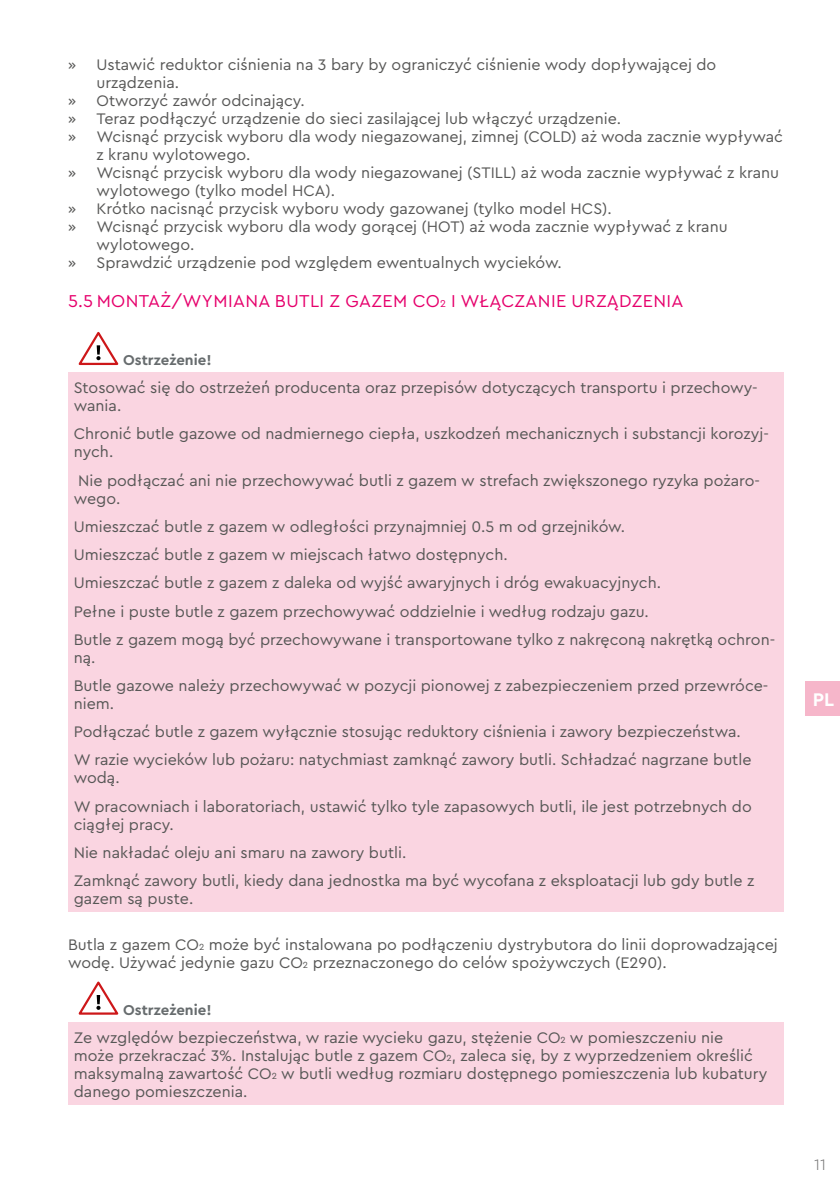
<style>
.page{position:relative;width:840px;height:1191px;background:#fff}
.page>*{position:absolute;margin:0;border:0;box-sizing:border-box;transform-origin:0 0}
.t1{font:700 19.2px "Cera PRO";color:#fff}
.t2{font:18px "Cera PRO";letter-spacing:.02em;color:#e6006c}
.t3{font:16px/28.2px "Cera PRO";color:#575756}
.t4{font:300 16px "Cera PRO";color:#706f6f}
.t5{font:700 15px "Cera PRO";color:#676c6e}
.s1{font-size:10.4px}
.s2{font-size:9.4px}
</style>
<div class="page">
<div style="left:805px;top:681px;width:34px;height:34px;background:#f6b6ca"></div>
<div style="left:68px;top:373px;width:714px;height:46px;background:#fad5e1"></div>
<div style="left:68px;top:419px;width:714px;height:46px;background:#fad5e1"></div>
<div style="left:68px;top:465px;width:714px;height:46px;background:#fad5e1"></div>
<div style="left:68px;top:511px;width:714px;height:28px;background:#fad5e1"></div>
<div style="left:68px;top:540px;width:714px;height:28px;background:#fad5e1"></div>
<div style="left:68px;top:568px;width:714px;height:28px;background:#fad5e1"></div>
<div style="left:68px;top:596px;width:714px;height:28px;background:#fad5e1"></div>
<div style="left:68px;top:624px;width:714px;height:46px;background:#fad5e1"></div>
<div style="left:68px;top:670px;width:714px;height:46px;background:#fad5e1"></div>
<div style="left:68px;top:717px;width:714px;height:28px;background:#fad5e1"></div>
<div style="left:68px;top:745px;width:714px;height:46px;background:#fad5e1"></div>
<div style="left:68px;top:791px;width:714px;height:46px;background:#fad5e1"></div>
<div style="left:68px;top:837px;width:714px;height:28px;background:#fad5e1"></div>
<div style="left:68px;top:865px;width:714px;height:46px;background:#fad5e1"></div>
<div style="left:68px;top:1022px;width:714px;height:82px;background:#fad5e1"></div>
<svg style="left:78px;top:331px;width:41px;height:35px"></svg>
<svg style="left:78px;top:981px;width:41px;height:34px"></svg>
<p class="t3" style="left:68px;top:49px;width:649px">» Ustawić reduktor ciśnienia na 3 bary by ograniczyć ciśnienie wody dopływającej do</p>
<p class="t3" style="left:96px;top:67px;width:84px">urządzenia.</p>
<p class="t3" style="left:68px;top:85px;width:238px">» Otworzyć zawór odcinający.</p>
<p class="t3" style="left:68px;top:103px;width:554px">» Teraz podłączyć urządzenie do sieci zasilającej lub włączyć urządzenie.</p>
<p class="t3" style="left:68px;top:121px;width:716px">» Wcisnąć przycisk wyboru dla wody niegazowanej, zimnej (COLD) aż woda zacznie wypływać</p>
<p class="t3" style="left:96px;top:139px;width:155px">z kranu wylotowego.</p>
<p class="t3" style="left:68px;top:157px;width:712px">» Wcisnąć przycisk wyboru dla wody niegazowanej (STILL) aż woda zacznie wypływać z kranu</p>
<p class="t3" style="left:96px;top:175px;width:240px">wylotowego (tylko model HCA).</p>
<p class="t3" style="left:68px;top:193px;width:545px">» Krótko nacisnąć przycisk wyboru wody gazowanej (tylko model HCS).</p>
<p class="t3" style="left:68px;top:211px;width:660px">» Wcisnąć przycisk wyboru dla wody gorącej (HOT) aż woda zacznie wypływać z kranu</p>
<p class="t3" style="left:96px;top:229px;width:99px">wylotowego.</p>
<p class="t3" style="left:68px;top:247px;width:495px">» Sprawdzić urządzenie pod względem ewentualnych wycieków.</p>
<p class="t2" style="left:68px;top:289px;width:616px">5.5 MONTAŻ/WYMIANA BUTLI Z GAZEM CO<span class="s1">2</span> I WŁĄCZANIE URZĄDZENIA</p>
<p class="t5" style="left:123px;top:350px;width:90px">Ostrzeżenie!</p>
<p class="t3" style="left:74px;top:378px;width:685px;line-height:18px">Stosować się do ostrzeżeń producenta oraz przepisów dotyczących transportu i przechowy&shy;wania.</p>
<p class="t3" style="left:74px;top:424px;width:696px;line-height:18px">Chronić butle gazowe od nadmiernego ciepła, uszkodzeń mechanicznych i substancji korozyj&shy;nych.</p>
<p class="t3" style="left:74px;top:470px;width:687px;line-height:18px">Nie podłączać ani nie przechowywać butli z gazem w strefach zwiększonego ryzyka pożaro&shy;wego.</p>
<p class="t3" style="left:74px;top:512px;width:702px">Umieszczać butle z gazem w odległości przynajmniej 0.5 m od grzejników.<br>Umieszczać butle z gazem w miejscach łatwo dostępnych.<br>Umieszczać butle z gazem z daleka od wyjść awaryjnych i dróg ewakuacyjnych.<br>Pełne i puste butle z gazem przechowywać oddzielnie i według rodzaju gazu.<br>Butle z gazem mogą być przechowywane i transportowane tylko z nakręconą nakrętką ochron-</p>
<p class="t3" style="left:74px;top:642px;width:695px">ną.<br>Butle gazowe należy przechowywać w pozycji pionowej z zabezpieczeniem przed przewróce-</p>
<p class="t3" style="left:74px;top:689px;width:678px">niem.<br>Podłączać butle z gazem wyłącznie stosując reduktory ciśnienia i zawory bezpieczeństwa.<br>W razie wycieków lub pożaru: natychmiast zamknąć zawory butli. Schładzać nagrzane butle</p>
<p class="t3" style="left:74px;top:763px;width:679px">wodą.<br>W pracowniach i laboratoriach, ustawić tylko tyle zapasowych butli, ile jest potrzebnych do</p>
<p class="t3" style="left:74px;top:809px;width:681px">ciągłej pracy.<br>Nie nakładać oleju ani smaru na zawory butli.<br>Zamknąć zawory butli, kiedy dana jednostka ma być wycofana z eksploatacji lub gdy butle z</p>
<p class="t3" style="left:74px;top:884px;width:121px">gazem są puste.</p>
<p class="t3" style="left:68px;top:935px;width:710px;line-height:18px">Butla z gazem CO<span class="s2">2</span> może być instalowana po podłączeniu dystrybutora do linii doprowadzającej wodę. Używać jedynie gazu CO<span class="s2">2</span> przeznaczonego do celów spożywczych (E290).</p>
<p class="t5" style="left:123px;top:999px;width:90px">Ostrzeżenie!</p>
<p class="t3" style="left:74px;top:1027px;width:694px;line-height:18px">Ze względów bezpieczeństwa, w razie wycieku gazu, stężenie CO<span class="s2">2</span> w pomieszczeniu nie może przekraczać 3%. Instalując butle z gazem CO<span class="s2">2</span>, zaleca się, by z wyprzedzeniem określić maksymalną zawartość CO<span class="s2">2</span> w butli według rozmiaru dostępnego pomieszczenia lub kubatury danego pomieszczenia.</p>
<p class="t1" style="left:812px;top:687px;width:23px">PL</p>
<p class="t4" style="left:813px;top:1154px;width:13px">11</p>
</div>
